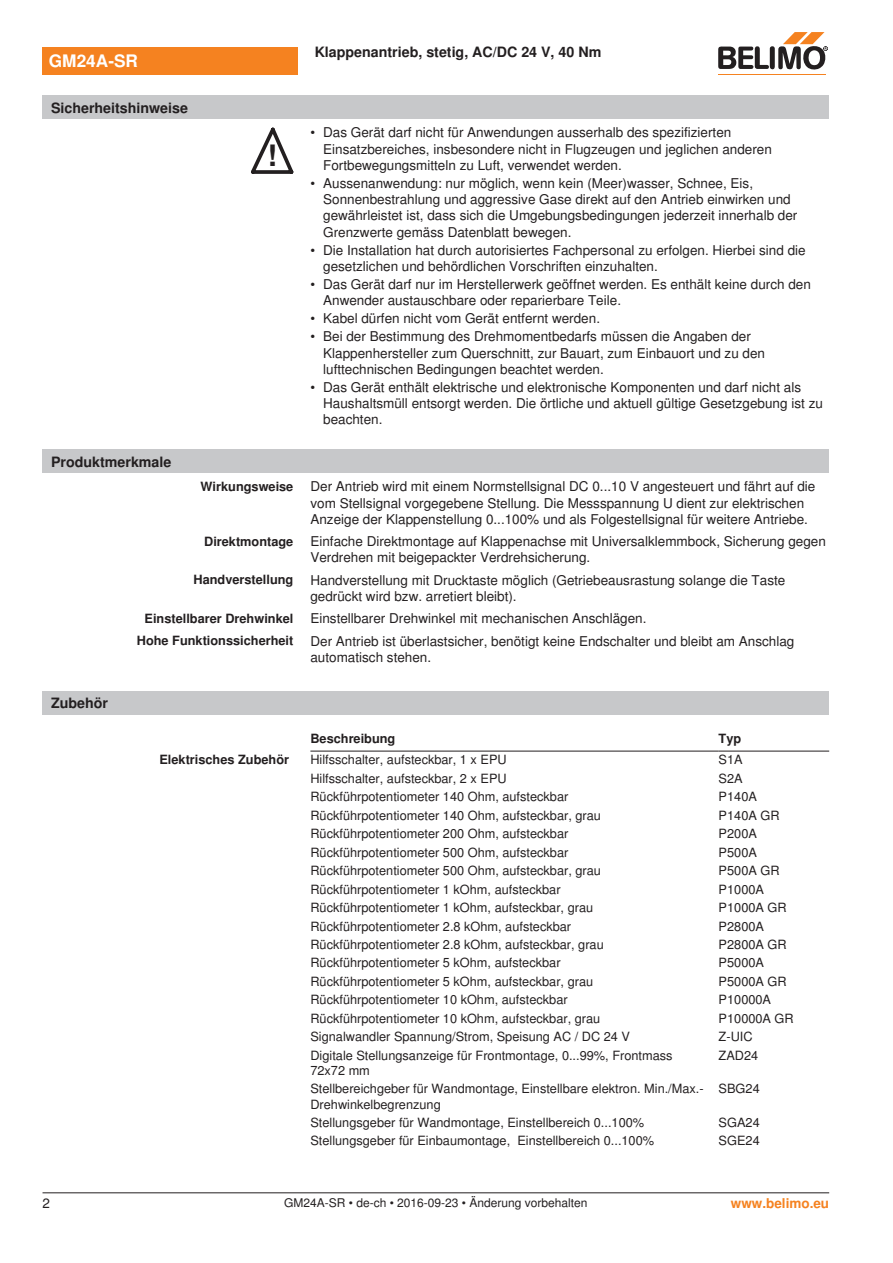
<style>
.page{position:relative;width:893px;height:1263px;background:#fff}
.page>*{position:absolute;margin:0;border:0;box-sizing:border-box;transform-origin:0 0}
.t1{font:700 29.55px "Nimbus Sans BEL";color:#231f20}
.t2{font:700 17.25px "Nimbus Sans BEL";color:#fff}
.t3{font:700 14.25px "Nimbus Sans BEL";color:#231f20}
.Bulletpoints_1_5mm_A{font:13.5px/16.2px "Nimbus Sans BEL";color:#231f20}
.Rechtsbündig_Footer{font:700 13.5px "Nimbus Sans BEL";color:#f58220}
.Tabellentext_1mm{font:12.75px/15.3px "Nimbus Sans BEL";color:#231f20}
.Rechtsbündig{font:700 12.75px "Nimbus Sans BEL";color:#231f20}
.Tabellenkopf_rechtsb{font:700 12.75px "Nimbus Sans BEL";color:#231f20}
.Tabellenkopf{font:700 12.75px "Nimbus Sans BEL";color:#231f20}
.Footer_EU_center{font:12px "Nimbus Sans BEL";color:#231f20}
</style>
<div class="page">
<svg style="left:251px;top:128px;width:42px;height:46px"></svg>
<div style="left:43px;top:450px;width:786px;height:23px;background:#c7c8ca"></div>
<div style="left:43px;top:691px;width:786px;height:24px;background:#c7c8ca"></div>
<hr style="left:310px;top:751px;width:409px;height:1px;background:#231f20">
<hr style="left:719px;top:751px;width:110px;height:1px;background:#231f20">
<div style="left:43px;top:47px;width:255px;height:27px;background:#f58220"></div>
<hr style="left:718px;top:74px;width:107px;height:1px;background:#f58220">
<svg style="left:718px;top:32px;width:110px;height:38px"></svg>
<div style="left:43px;top:96px;width:786px;height:23px;background:#c7c8ca"></div>
<hr style="left:43px;top:1192px;width:786px;height:1px;background:#231f20">
<p class="t2" style="left:49px;top:51px;width:91px">GM24A-SR</p>
<p class="t3" style="left:51px;top:99px;width:139px">Sicherheitshinweise</p>
<p class="t3" style="left:51px;top:453px;width:122px">Produktmerkmale</p>
<p class="t1" style="left:267px;top:138px;width:11px">!</p>
<p class="t3" style="left:315px;top:44px;width:288px">Klappenantrieb, stetig, AC/DC 24 V, 40 Nm</p>
<p class="Bulletpoints_1_5mm_A" style="left:323px;top:125px;width:450px;text-indent:-13px">• Das Gerät darf nicht für Anwendungen ausserhalb des spezifizierten<br>Einsatzbereiches, insbesondere nicht in Flugzeugen und jeglichen anderen<br>Fortbewegungsmitteln zu Luft, verwendet werden.</p>
<p class="Bulletpoints_1_5mm_A" style="left:323px;top:175px;width:476px;text-indent:-13px">• Aussenanwendung: nur möglich, wenn kein (Meer)wasser, Schnee, Eis, Sonnenbestrahlung und aggressive Gase direkt auf den Antrieb einwirken und gewährleistet ist, dass sich die Umgebungsbedingungen jederzeit innerhalb der Grenzwerte gemäss Datenblatt bewegen.</p>
<p class="Bulletpoints_1_5mm_A" style="left:323px;top:242px;width:484px;text-indent:-13px">• Die Installation hat durch autorisiertes Fachpersonal zu erfolgen. Hierbei sind die gesetzlichen und behördlichen Vorschriften einzuhalten.</p>
<p class="Bulletpoints_1_5mm_A" style="left:323px;top:276px;width:489px;text-indent:-13px">• Das Gerät darf nur im Herstellerwerk geöffnet werden. Es enthält keine durch den<br>Anwender austauschbare oder reparierbare Teile.</p>
<p class="Bulletpoints_1_5mm_A" style="left:310px;top:311px;width:291px">• Kabel dürfen nicht vom Gerät entfernt werden.</p>
<p class="Bulletpoints_1_5mm_A" style="left:323px;top:329px;width:443px;text-indent:-13px">• Bei der Bestimmung des Drehmomentbedarfs müssen die Angaben der<br>Klappenhersteller zum Querschnitt, zur Bauart, zum Einbauort und zu den lufttechnischen Bedingungen beachtet werden.</p>
<p class="Bulletpoints_1_5mm_A" style="left:323px;top:379px;width:501px;text-indent:-13px">• Das Gerät enthält elektrische und elektronische Komponenten und darf nicht als<br>Haushaltsmüll entsorgt werden. Die örtliche und aktuell gültige Gesetzgebung ist zu beachten.</p>
<p class="t3" style="left:51px;top:695px;width:58px">Zubehör</p>
<p class="Rechtsbündig" style="left:201px;top:479px;width:94px">Wirkungsweise</p>
<p class="Bulletpoints_1_5mm_A" style="left:310px;top:479px;width:506px">Der Antrieb wird mit einem Normstellsignal DC 0...10 V angesteuert und fährt auf die vom Stellsignal vorgegebene Stellung. Die Messspannung U dient zur elektrischen<br>Anzeige der Klappenstellung 0...100% und als Folgestellsignal für weitere Antriebe.</p>
<p class="Rechtsbündig" style="left:204px;top:533px;width:91px">Direktmontage</p>
<p class="Bulletpoints_1_5mm_A" style="left:310px;top:534px;width:517px">Einfache Direktmontage auf Klappenachse mit Universalklemmbock, Sicherung gegen<br>Verdrehen mit beigepackter Verdrehsicherung.</p>
<p class="Rechtsbündig" style="left:193px;top:572px;width:101px">Handverstellung</p>
<p class="Bulletpoints_1_5mm_A" style="left:310px;top:572px;width:476px">Handverstellung mit Drucktaste möglich (Getriebeausrastung solange die Taste gedrückt wird bzw. arretiert bleibt).</p>
<p class="Rechtsbündig" style="left:145px;top:611px;width:150px">Einstellbarer Drehwinkel</p>
<p class="Bulletpoints_1_5mm_A" style="left:310px;top:611px;width:338px">Einstellbarer Drehwinkel mit mechanischen Anschlägen.</p>
<p class="Rechtsbündig" style="left:137px;top:633px;width:158px">Hohe Funktionssicherheit</p>
<p class="Bulletpoints_1_5mm_A" style="left:310px;top:633px;width:485px">Der Antrieb ist überlastsicher, benötigt keine Endschalter und bleibt am Anschlag automatisch stehen.</p>
<p class="Tabellenkopf" style="left:310px;top:731px;width:87px">Beschreibung</p>
<p class="Tabellenkopf" style="left:719px;top:731px;width:24px">Typ</p>
<p class="Tabellenkopf_rechtsb" style="left:159px;top:752px;width:131px">Elektrisches Zubehör</p>
<p class="Tabellentext_1mm" style="left:310px;top:752px;width:198px">Hilfsschalter, aufsteckbar, 1 x EPU</p>
<p class="Tabellentext_1mm" style="left:719px;top:752px;width:26px">S1A</p>
<p class="Tabellentext_1mm" style="left:310px;top:771px;width:198px">Hilfsschalter, aufsteckbar, 2 x EPU</p>
<p class="Tabellentext_1mm" style="left:719px;top:771px;width:26px">S2A</p>
<p class="Tabellentext_1mm" style="left:310px;top:789px;width:259px">Rückführpotentiometer 140 Ohm, aufsteckbar</p>
<p class="Tabellentext_1mm" style="left:719px;top:789px;width:40px">P140A</p>
<p class="Tabellentext_1mm" style="left:310px;top:808px;width:292px">Rückführpotentiometer 140 Ohm, aufsteckbar, grau</p>
<p class="Tabellentext_1mm" style="left:719px;top:808px;width:62px">P140A GR</p>
<p class="Tabellentext_1mm" style="left:310px;top:826px;width:259px">Rückführpotentiometer 200 Ohm, aufsteckbar</p>
<p class="Tabellentext_1mm" style="left:719px;top:826px;width:40px">P200A</p>
<p class="Tabellentext_1mm" style="left:310px;top:845px;width:259px">Rückführpotentiometer 500 Ohm, aufsteckbar</p>
<p class="Tabellentext_1mm" style="left:719px;top:845px;width:40px">P500A</p>
<p class="Tabellentext_1mm" style="left:310px;top:863px;width:292px">Rückführpotentiometer 500 Ohm, aufsteckbar, grau</p>
<p class="Tabellentext_1mm" style="left:719px;top:863px;width:62px">P500A GR</p>
<p class="Tabellentext_1mm" style="left:310px;top:882px;width:252px">Rückführpotentiometer 1 kOhm, aufsteckbar</p>
<p class="Tabellentext_1mm" style="left:719px;top:882px;width:47px">P1000A</p>
<p class="Tabellentext_1mm" style="left:310px;top:900px;width:284px">Rückführpotentiometer 1 kOhm, aufsteckbar, grau</p>
<p class="Tabellentext_1mm" style="left:719px;top:900px;width:70px">P1000A GR</p>
<p class="Tabellentext_1mm" style="left:310px;top:919px;width:262px">Rückführpotentiometer 2.8 kOhm, aufsteckbar</p>
<p class="Tabellentext_1mm" style="left:719px;top:919px;width:47px">P2800A</p>
<p class="Tabellentext_1mm" style="left:310px;top:937px;width:295px">Rückführpotentiometer 2.8 kOhm, aufsteckbar, grau</p>
<p class="Tabellentext_1mm" style="left:719px;top:937px;width:70px">P2800A GR</p>
<p class="Tabellentext_1mm" style="left:310px;top:956px;width:252px">Rückführpotentiometer 5 kOhm, aufsteckbar</p>
<p class="Tabellentext_1mm" style="left:719px;top:956px;width:47px">P5000A</p>
<p class="Tabellentext_1mm" style="left:310px;top:974px;width:284px">Rückführpotentiometer 5 kOhm, aufsteckbar, grau</p>
<p class="Tabellentext_1mm" style="left:719px;top:974px;width:70px">P5000A GR</p>
<p class="Tabellentext_1mm" style="left:310px;top:993px;width:259px">Rückführpotentiometer 10 kOhm, aufsteckbar</p>
<p class="Tabellentext_1mm" style="left:719px;top:993px;width:54px">P10000A</p>
<p class="Tabellentext_1mm" style="left:310px;top:1011px;width:291px">Rückführpotentiometer 10 kOhm, aufsteckbar, grau</p>
<p class="Tabellentext_1mm" style="left:719px;top:1011px;width:77px">P10000A GR</p>
<p class="Tabellentext_1mm" style="left:310px;top:1029px;width:321px">Signalwandler Spannung/Strom, Speisung AC / DC 24 V</p>
<p class="Tabellentext_1mm" style="left:719px;top:1029px;width:35px">Z-UIC</p>
<p class="Tabellentext_1mm" style="left:310px;top:1048px;width:364px">Digitale Stellungsanzeige für Frontmontage, 0...99%, Frontmass<br>72x72 mm</p>
<p class="Tabellentext_1mm" style="left:719px;top:1048px;width:41px">ZAD24</p>
<p class="Tabellentext_1mm" style="left:310px;top:1081px;width:395px">Stellbereichgeber für Wandmontage, Einstellbare elektron. Min./Max.-<br>Drehwinkelbegrenzung</p>
<p class="Tabellentext_1mm" style="left:719px;top:1081px;width:43px">SBG24</p>
<p class="Tabellentext_1mm" style="left:310px;top:1115px;width:335px">Stellungsgeber für Wandmontage, Einstellbereich 0...100%</p>
<p class="Tabellentext_1mm" style="left:719px;top:1115px;width:43px">SGA24</p>
<p class="Tabellentext_1mm" style="left:310px;top:1133px;width:345px">Stellungsgeber für Einbaumontage, Einstellbereich 0...100%</p>
<p class="Tabellentext_1mm" style="left:719px;top:1133px;width:43px">SGE24</p>
<p class="Bulletpoints_1_5mm_A" style="left:43px;top:1196px;width:9px">2</p>
<p class="Footer_EU_center" style="left:284px;top:1196px;width:305px">GM24A-SR • de-ch • 2016-09-23 • Änderung vorbehalten</p>
<p class="Rechtsbündig_Footer" style="left:731px;top:1195px;width:100px">www.belimo.eu</p>
</div>
